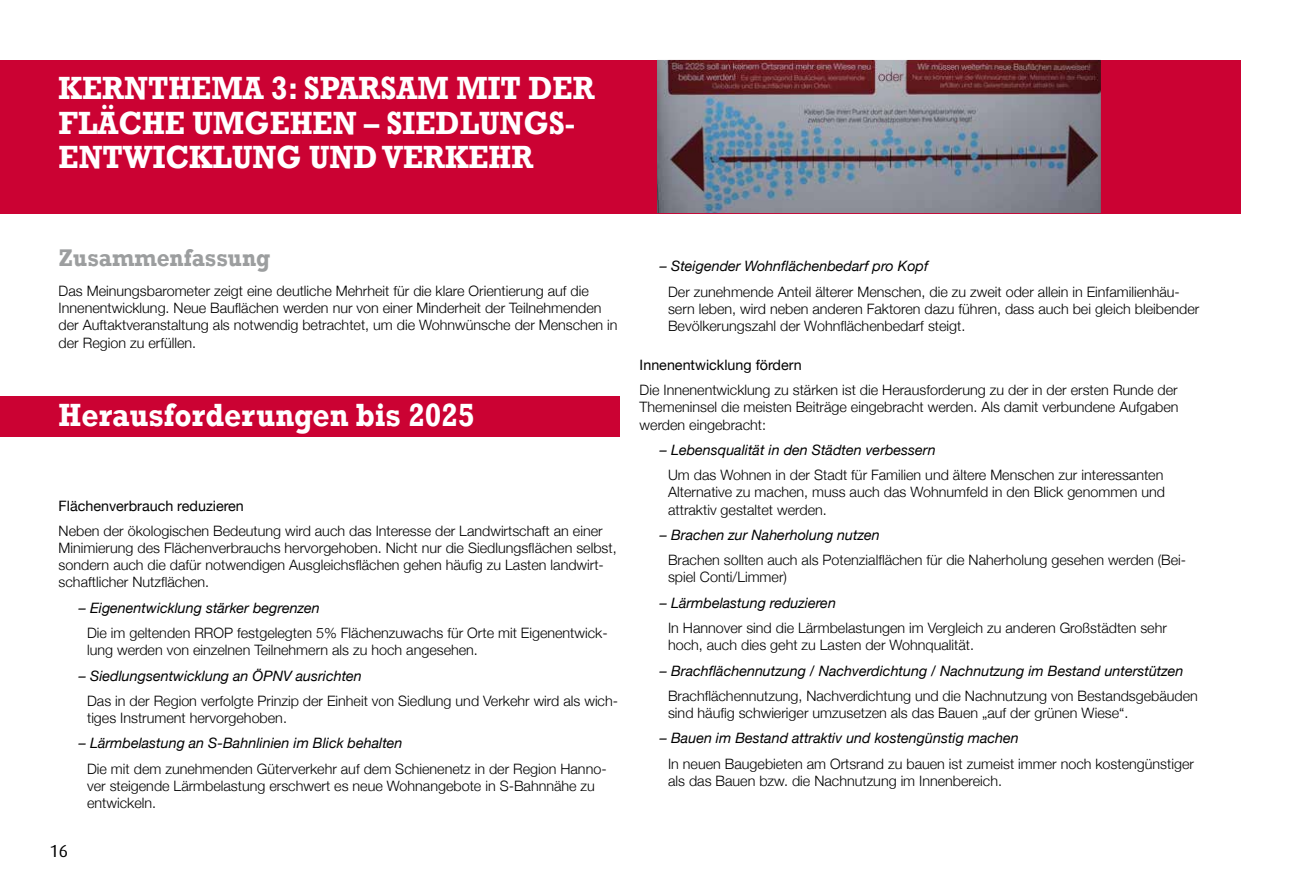
<style>
.page{position:relative;width:1290px;height:893px;background:#fff}
.page>*{position:absolute;margin:0;border:0;box-sizing:border-box;transform-origin:0 0}
.t1{font:700 32.9px/34.3px "Rockwell";color:#fff;scale:.91 1}
.t2{font:700 24.68px "Rockwell";color:#9c9e9f;scale:.91 1}
.t3{font:17.5px "Dax";color:#000}
.t4{font:300 14.35px/17.2px "Helvetica Neue";color:#000}
.t5{font:italic 14.35px "Helvetica Neue";color:#000}
.t6{font:14.35px "Helvetica Neue";color:#000}
</style>
<div class="page">
<div style="left:0;top:60px;width:1240px;height:153px;background:#cb0233"></div>
<img style="left:657px;top:60px;width:444px;height:153px">
<div style="left:26px;top:396px;width:593px;height:40px;background:#cb0233"></div>
<div style="left:0;top:396px;width:26px;height:40px;background:#cb0233"></div>
<h1 class="t1" style="left:59px;top:71px;width:590px">KERNTHEMA 3: SPARSAM MIT DER<br>FLÄCHE UMGEHEN – SIEDLUNGS-<br>ENTWICKLUNG UND VERKEHR</h1>
<h2 class="t2" style="left:59px;top:243px;width:234px">ZUSAMMENFASSUNG</h2>
<p class="t4" style="left:59px;top:281px;width:560px">Das Meinungsbarometer zeigt eine deutliche Mehrheit für die klare Orientierung auf die Innenentwicklung. Neue Bauflächen werden nur von einer Minderheit der Teilnehmenden der Auftaktveranstaltung als notwendig betrachtet, um die Wohnwünsche der Menschen in der Region zu erfüllen.</p>
<h1 class="t1" style="left:59px;top:398px;width:459px">HERAUSFORDERUNGEN BIS 2025</h1>
<p class="t6" style="left:59px;top:493px;width:187px">Flächenverbrauch reduzieren</p>
<p class="t4" style="left:59px;top:521px;width:559px">Neben der ökologischen Bedeutung wird auch das Interesse der Landwirtschaft an einer Minimierung des Flächenverbrauchs hervorgehoben. Nicht nur die Siedlungsflächen selbst, sondern auch die dafür notwendigen Ausgleichsflächen gehen häufig zu Lasten landwirt&shy;schaftlicher Nutzflächen.</p>
<p class="t5" style="left:79px;top:596px;width:242px">– Eigenentwicklung stärker begrenzen</p>
<p class="t4" style="left:87px;top:624px;width:522px">Die im geltenden RROP festgelegten 5% Flächenzuwachs für Orte mit Eigenentwick&shy;lung werden von einzelnen Teilnehmern als zu hoch angesehen.</p>
<p class="t5" style="left:79px;top:664px;width:284px">– Siedlungsentwicklung an ÖPNV ausrichten</p>
<p class="t4" style="left:87px;top:691px;width:532px">Das in der Region verfolgte Prinzip der Einheit von Siedlung und Verkehr wird als wich&shy;tiges Instrument hervorgehoben.</p>
<p class="t5" style="left:79px;top:731px;width:325px">– Lärmbelastung an S-Bahnlinien im Blick behalten</p>
<p class="t4" style="left:87px;top:759px;width:521px">Die mit dem zunehmenden Güterverkehr auf dem Schienenetz in der Region Hanno&shy;ver steigende Lärmbelastung erschwert es neue Wohnangebote in S-Bahnnähe zu entwickeln.</p>
<p class="t3" style="left:50px;top:841px;width:20px">16</p>
<p class="t5" style="left:660px;top:254px;width:270px">– Steigender Wohnflächenbedarf pro Kopf</p>
<p class="t4" style="left:668px;top:282px;width:533px">Der zunehmende Anteil älterer Menschen, die zu zweit oder allein in Einfamilienhäu&shy;sern leben, wird neben anderen Faktoren dazu führen, dass auch bei gleich bleibender<br>Bevölkerungszahl der Wohnflächenbedarf steigt.</p>
<p class="t6" style="left:640px;top:352px;width:164px">Innenentwicklung fördern</p>
<p class="t4" style="left:640px;top:381px;width:540px;text-align:justify">Die Innenentwicklung zu stärken ist die Herausforderung zu der in der ersten Runde der Themeninsel die meisten Beiträge eingebracht werden. Als damit verbundene Aufgaben werden eingebracht:</p>
<p class="t5" style="left:660px;top:438px;width:277px">– Lebensqualität in den Städten verbessern</p>
<p class="t4" style="left:668px;top:466px;width:498px;text-align:justify">Um das Wohnen in der Stadt für Familien und ältere Menschen zur interessanten Alternative zu machen, muss auch das Wohnumfeld in den Blick genommen und attraktiv gestaltet werden.</p>
<p class="t5" style="left:660px;top:523px;width:221px">– Brachen zur Naherholung nutzen</p>
<p class="t4" style="left:668px;top:551px;width:519px">Brachen sollten auch als Potenzialflächen für die Naherholung gesehen werden (Bei&shy;spiel Conti/Limmer)</p>
<p class="t5" style="left:660px;top:591px;width:177px">– Lärmbelastung reduzieren</p>
<p class="t4" style="left:668px;top:619px;width:500px">In Hannover sind die Lärmbelastungen im Vergleich zu anderen Großstädten sehr hoch, auch dies geht zu Lasten der Wohnqualität.</p>
<p class="t5" style="left:660px;top:659px;width:525px">– Brachflächennutzung / Nachverdichtung / Nachnutzung im Bestand unterstützen</p>
<p class="t4" style="left:668px;top:686px;width:531px">Brachflächennutzung, Nachverdichtung und die Nachnutzung von Bestandsgebäuden sind häufig schwieriger umzusetzen als das Bauen „auf der grünen Wiese“.</p>
<p class="t5" style="left:660px;top:726px;width:360px">– Bauen im Bestand attraktiv und kostengünstig machen</p>
<p class="t4" style="left:668px;top:754px;width:527px">In neuen Baugebieten am Ortsrand zu bauen ist zumeist immer noch kostengünstiger als das Bauen bzw. die Nachnutzung im Innenbereich.</p>
</div>
